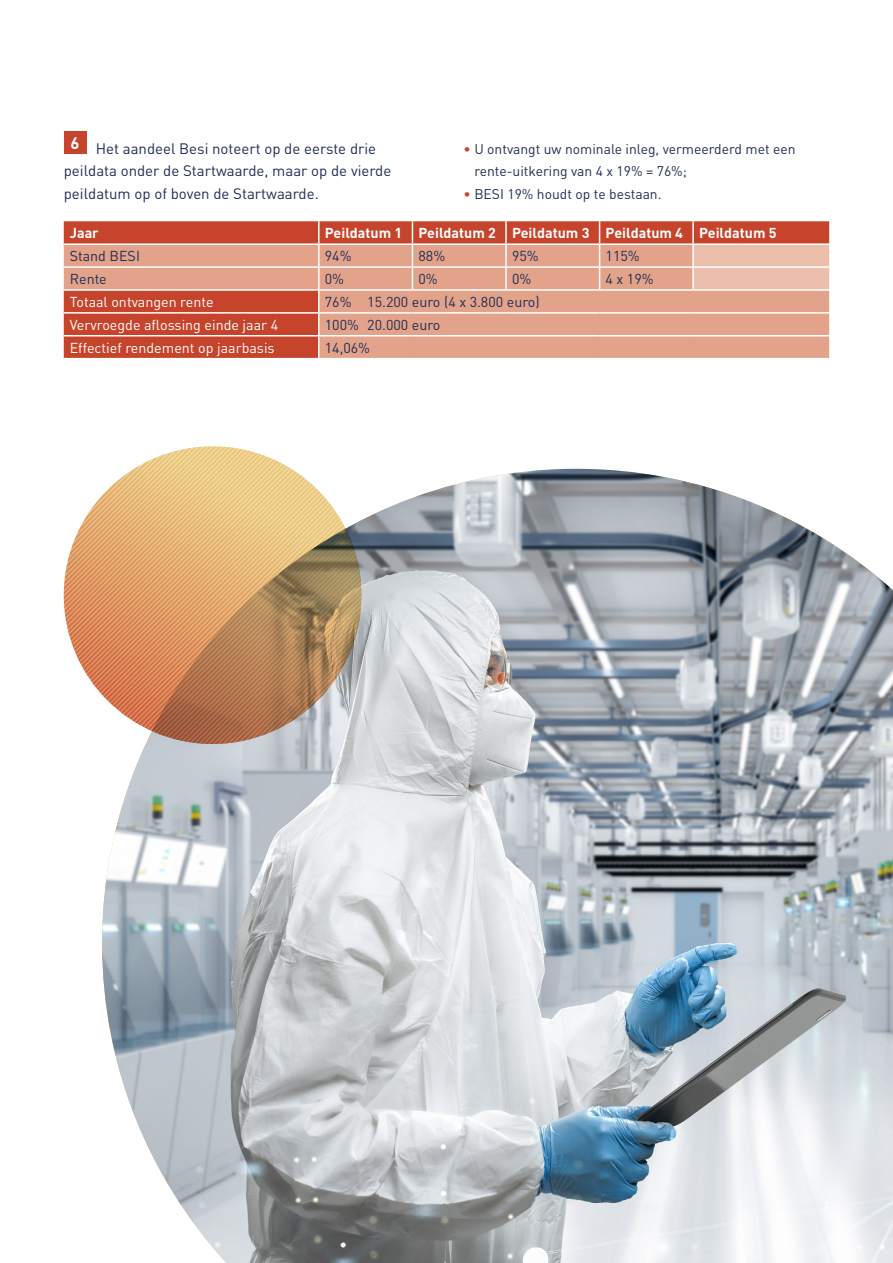
<style>
.page{position:relative;width:893px;height:1263px;background:#fff}
.page>*{position:absolute;margin:0;border:0;box-sizing:border-box;transform-origin:0 0}
.t1{font:15px/22.5px "DIN Pro";color:#212d55}
.t2{font:14.25px "DIN Pro";color:#212d55}
.t3{font:14.25px "DIN Pro";color:#fff}
.t4{font:700 14.25px "DIN Pro";color:#fff}
.t5{font:13.8px/22.5px "DIN Pro";color:#212d55}
.s1{color:#c6442c}
</style>
<div class="page">
<img style="left:102px;top:469px;width:791px;height:794px">
<svg style="left:64px;top:446px;width:297px;height:298px"></svg>
<div style="left:64px;top:131px;width:22px;height:23px;background:#c6442c"></div>
<div style="left:64px;top:221px;width:765px;height:22px;background:#c6442c"></div>
<svg style="left:64px;top:245px;width:765px;height:113px;fill:#e3a38a"></svg>
<div style="left:694px;top:245px;width:135px;height:44px;background:#ecbfac"></div>
<hr style="left:318px;top:221px;width:2px;height:22px;background:#fff">
<hr style="left:505px;top:221px;width:2px;height:22px;background:#fff">
<hr style="left:692px;top:221px;width:2px;height:22px;background:#fff">
<hr style="left:318px;top:245px;width:2px;height:21px;background:#fff">
<hr style="left:505px;top:245px;width:2px;height:21px;background:#fff">
<hr style="left:692px;top:245px;width:2px;height:21px;background:#fff">
<hr style="left:64px;top:266px;width:255px;height:2px;background:#fff">
<hr style="left:319px;top:266px;width:93px;height:2px;background:#fff">
<hr style="left:318px;top:268px;width:2px;height:21px;background:#fff">
<hr style="left:412px;top:266px;width:94px;height:2px;background:#fff">
<svg style="left:412px;top:221px;width:1px;height:68px"></svg>
<hr style="left:506px;top:266px;width:94px;height:2px;background:#fff">
<hr style="left:505px;top:268px;width:2px;height:21px;background:#fff">
<hr style="left:600px;top:266px;width:93px;height:2px;background:#fff">
<svg style="left:599px;top:221px;width:1px;height:68px"></svg>
<hr style="left:693px;top:266px;width:136px;height:2px;background:#fff">
<hr style="left:692px;top:268px;width:2px;height:21px;background:#fff">
<hr style="left:64px;top:289px;width:255px;height:2px;background:#fff">
<hr style="left:319px;top:289px;width:93px;height:2px;background:#fff">
<hr style="left:318px;top:291px;width:2px;height:21px;background:#fff">
<hr style="left:412px;top:289px;width:94px;height:2px;background:#fff">
<hr style="left:506px;top:289px;width:94px;height:2px;background:#fff">
<hr style="left:600px;top:289px;width:93px;height:2px;background:#fff">
<hr style="left:693px;top:289px;width:136px;height:2px;background:#fff">
<hr style="left:64px;top:312px;width:255px;height:2px;background:#fff">
<hr style="left:319px;top:312px;width:93px;height:2px;background:#fff">
<hr style="left:318px;top:314px;width:2px;height:21px;background:#fff">
<hr style="left:412px;top:312px;width:94px;height:2px;background:#fff">
<hr style="left:506px;top:312px;width:94px;height:2px;background:#fff">
<hr style="left:600px;top:312px;width:93px;height:2px;background:#fff">
<hr style="left:693px;top:312px;width:136px;height:2px;background:#fff">
<hr style="left:64px;top:335px;width:255px;height:1px;background:#fff">
<hr style="left:319px;top:335px;width:93px;height:1px;background:#fff">
<hr style="left:318px;top:336px;width:2px;height:22px;background:#fff">
<hr style="left:412px;top:335px;width:94px;height:1px;background:#fff">
<hr style="left:506px;top:335px;width:94px;height:1px;background:#fff">
<hr style="left:600px;top:335px;width:93px;height:1px;background:#fff">
<hr style="left:693px;top:335px;width:136px;height:1px;background:#fff">
<p class="t1" style="left:64px;top:136px;width:329px;text-indent:7px"><sup>6</sup> Het aandeel Besi noteert op de eerste drie peildata onder de Startwaarde, maar op de vierde peildatum op of boven de Startwaarde.</p>
<p class="t5" style="left:474px;top:137px;width:323px;text-indent:-11px"><span class="s1">•</span> U ontvangt uw nominale inleg, vermeerderd met een rente-uitkering van 4 x 19% = 76%;</p>
<p class="t5" style="left:463px;top:182px;width:199px"><span class="s1">•</span> BESI 19% houdt op te bestaan.</p>
<p class="t4" style="left:70px;top:223px;width:30px">Jaar</p>
<p class="t4" style="left:325px;top:223px;width:453px">Peildatum 1 Peildatum 2 Peildatum 3 Peildatum 4 Peildatum 5</p>
<p class="t2" style="left:70px;top:246px;width:72px">Stand BESI</p>
<p class="t2" style="left:325px;top:246px;width:28px">94%</p>
<p class="t2" style="left:418px;top:246px;width:28px">88%</p>
<p class="t2" style="left:512px;top:246px;width:28px">95%</p>
<p class="t2" style="left:606px;top:246px;width:36px">115%</p>
<p class="t2" style="left:70px;top:269px;width:39px">Rente</p>
<p class="t2" style="left:325px;top:269px;width:21px">0%</p>
<p class="t2" style="left:418px;top:269px;width:21px">0%</p>
<p class="t2" style="left:512px;top:269px;width:21px">0%</p>
<p class="t2" style="left:606px;top:269px;width:50px">4 x 19%</p>
<p class="t3" style="left:70px;top:292px;width:145px">Totaal ontvangen rente</p>
<p class="t2" style="left:325px;top:292px;width:216px">76% 15.200 euro (4 x 3.800 euro)</p>
<p class="t3" style="left:70px;top:315px;width:210px">Vervroegde aflossing einde jaar 4</p>
<p class="t2" style="left:325px;top:315px;width:117px">100% 20.000 euro</p>
<p class="t3" style="left:70px;top:338px;width:206px">Effectief rendement op jaarbasis</p>
<p class="t2" style="left:325px;top:338px;width:47px">14,06%</p>
</div>
